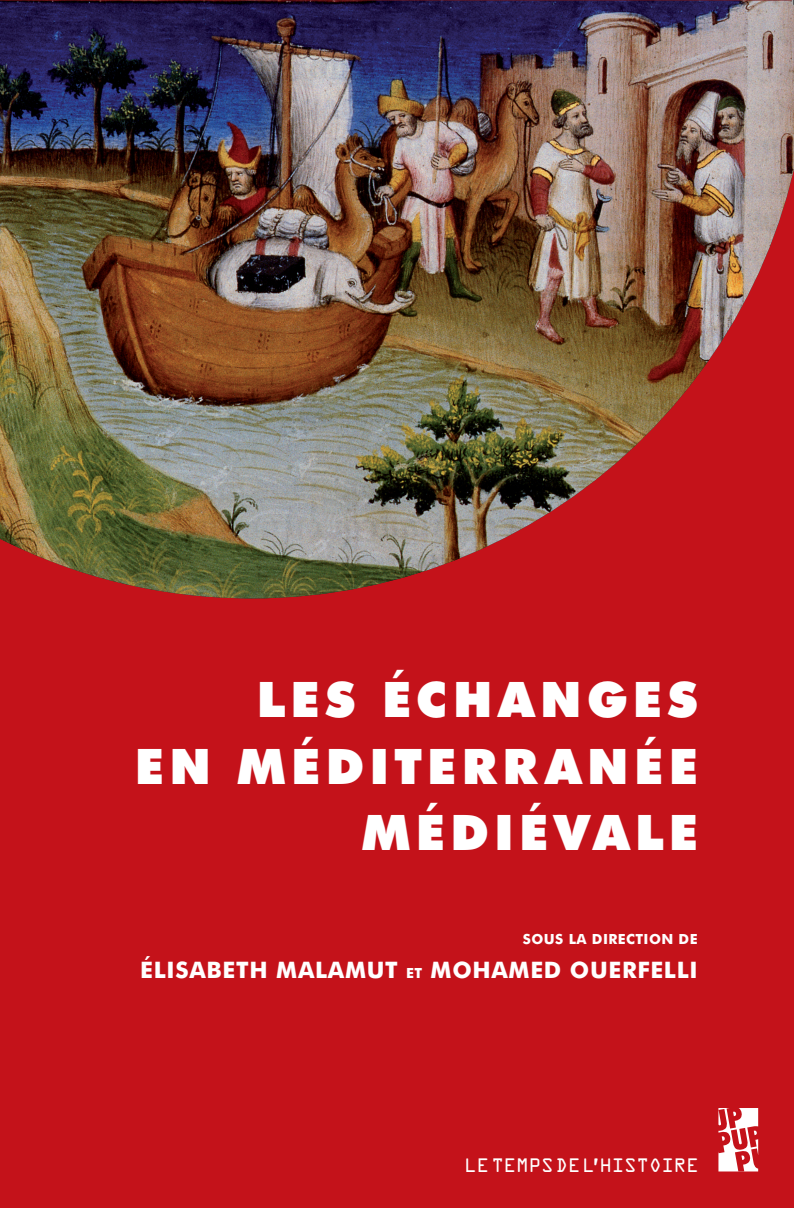
<style>
.page{position:relative;width:794px;height:1208px;background:#fff}
.page>*{position:absolute;margin:0;border:0;box-sizing:border-box;transform-origin:0 0}
.t1{font:900 49px/66.5px "Futura BT";letter-spacing:.115em;color:#fff;text-align:right}
.t2{font:700 22.75px "Futura BT";letter-spacing:.03em;color:#fff}
.t3{font:17.5px "OCRA Std";letter-spacing:-.01em;color:#fff}
.t4{font:700 14px "Futura BT";letter-spacing:.03em;color:#fff}
.s1{font-size:14px}
</style>
<div class="page">
<div style="left:0;top:1px;width:793px;height:1207px;background:#c4121a"></div>
<img style="left:0;top:1px;width:793px;height:597px">
<svg style="left:718px;top:1108px;width:40px;height:63px"></svg>
<p class="t1" style="left:135px;top:666px;width:564px">LES ÉCHANGES<br>EN MÉDITERRANÉE<br>MÉDIÉVALE</p>
<p class="t4" style="left:523px;top:930px;width:176px">SOUS LA DIRECTION DE</p>
<p class="t2" style="left:140px;top:956px;width:559px">ÉLISABETH MALAMUT <span class="s1">ET</span> MOHAMED OUERFELLI</p>
<p class="t3" style="left:464px;top:1157px;width:236px">LE TEMPS DE L’HISTOIRE</p>
</div>
